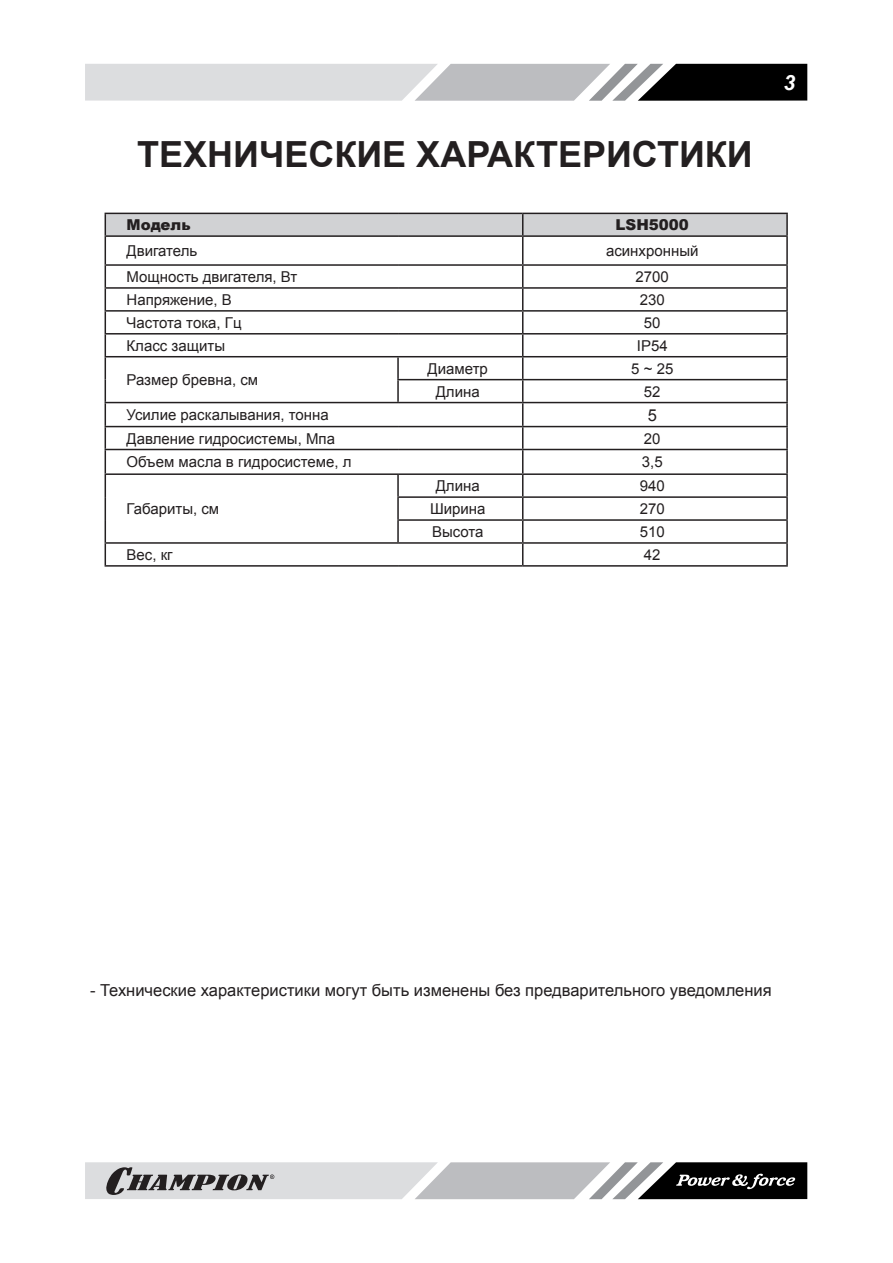
<style>
.page{position:relative;width:893px;height:1263px;background:#fff}
.page>*{position:absolute;margin:0;border:0;box-sizing:border-box;transform-origin:0 0}
.Заголовок_1{font:700 36px "Arial";color:#231f20}
.t1{font:italic 700 21px "Arial";color:#fff}
.Текст_основной{font:16.5px "Arial";color:#231f20}
.Таблица{font:15px "Arial";color:#231f20}
.Таблица-2{font:900 15px "Arial";color:#231f20}
</style>
<div class="page">
<svg style="left:85px;top:64px;width:722px;height:37px;background:#a8a8aa"></svg>
<svg style="left:85px;top:1162px;width:722px;height:37px;background:#a1a2a3"></svg>
<hr style="left:523px;top:213px;width:265px;height:1px;background:#231f20">
<hr style="left:786px;top:214px;width:2px;height:21px;background:#231f20">
<hr style="left:523px;top:235px;width:265px;height:2px;background:#231f20">
<hr style="left:786px;top:237px;width:2px;height:27px;background:#231f20">
<hr style="left:523px;top:264px;width:265px;height:2px;background:#231f20">
<hr style="left:786px;top:266px;width:2px;height:21px;background:#231f20">
<hr style="left:523px;top:287px;width:265px;height:2px;background:#231f20">
<hr style="left:786px;top:289px;width:2px;height:21px;background:#231f20">
<hr style="left:523px;top:310px;width:265px;height:2px;background:#231f20">
<hr style="left:786px;top:312px;width:2px;height:21px;background:#231f20">
<hr style="left:523px;top:333px;width:265px;height:2px;background:#231f20">
<hr style="left:786px;top:335px;width:2px;height:21px;background:#231f20">
<hr style="left:523px;top:356px;width:265px;height:1px;background:#231f20">
<hr style="left:786px;top:357px;width:2px;height:22px;background:#231f20">
<hr style="left:523px;top:379px;width:265px;height:1px;background:#231f20">
<hr style="left:786px;top:380px;width:2px;height:22px;background:#231f20">
<hr style="left:523px;top:402px;width:265px;height:1px;background:#231f20">
<hr style="left:786px;top:403px;width:2px;height:23px;background:#231f20">
<hr style="left:523px;top:426px;width:265px;height:1px;background:#231f20">
<hr style="left:786px;top:427px;width:2px;height:22px;background:#231f20">
<hr style="left:523px;top:449px;width:265px;height:1px;background:#231f20">
<hr style="left:786px;top:450px;width:2px;height:23px;background:#231f20">
<hr style="left:523px;top:473px;width:265px;height:2px;background:#231f20">
<hr style="left:786px;top:475px;width:2px;height:21px;background:#231f20">
<hr style="left:523px;top:496px;width:265px;height:2px;background:#231f20">
<hr style="left:786px;top:498px;width:2px;height:21px;background:#231f20">
<hr style="left:523px;top:519px;width:265px;height:2px;background:#231f20">
<hr style="left:786px;top:521px;width:2px;height:21px;background:#231f20">
<hr style="left:523px;top:542px;width:265px;height:2px;background:#231f20">
<svg style="left:105px;top:213px;width:682px;height:352px"></svg>
<hr style="left:786px;top:544px;width:2px;height:21px;background:#231f20">
<hr style="left:105px;top:565px;width:293px;height:2px;background:#231f20">
<hr style="left:398px;top:565px;width:125px;height:2px;background:#231f20">
<hr style="left:523px;top:565px;width:265px;height:2px;background:#231f20">
<p class="Заголовок_1" style="left:137px;top:130px;width:617px">ТЕХНИЧЕСКИЕ ХАРАКТЕРИСТИКИ</p>
<p class="Таблица-2" style="left:127px;top:214px;width:66px">Модель</p>
<p class="Таблица-2" style="left:616px;top:214px;width:75px">LSH5000</p>
<p class="Таблица" style="left:127px;top:241px;width:72px">Двигатель</p>
<p class="Таблица" style="left:606px;top:241px;width:94px">асинхронный</p>
<p class="Таблица" style="left:127px;top:267px;width:172px">Мощность двигателя, Вт</p>
<p class="Таблица" style="left:636px;top:267px;width:35px">2700</p>
<p class="Таблица" style="left:127px;top:290px;width:107px">Напряжение, В</p>
<p class="Таблица" style="left:640px;top:290px;width:27px">230</p>
<p class="Таблица" style="left:127px;top:313px;width:117px">Частота тока, Гц</p>
<p class="Таблица" style="left:644px;top:313px;width:18px">50</p>
<p class="Таблица" style="left:127px;top:336px;width:100px">Класс защиты</p>
<p class="Таблица" style="left:637px;top:336px;width:32px">IP54</p>
<p class="Таблица" style="left:127px;top:370px;width:133px">Размер бревна, см</p>
<p class="Таблица" style="left:428px;top:359px;width:62px">Диаметр</p>
<p class="Таблица" style="left:631px;top:359px;width:44px">5 ~ 25</p>
<p class="Таблица" style="left:436px;top:381px;width:45px">Длина</p>
<p class="Таблица" style="left:644px;top:381px;width:18px">52</p>
<p class="Таблица" style="left:127px;top:405px;width:204px">Усилие раскалывания, тонна</p>
<p class="Текст_основной" style="left:648px;top:404px;width:11px">5</p>
<p class="Таблица" style="left:127px;top:428px;width:210px">Давление гидросистемы, Мпа</p>
<p class="Таблица" style="left:644px;top:428px;width:18px">20</p>
<p class="Таблица" style="left:127px;top:452px;width:226px">Объем масла в гидросистеме, л</p>
<p class="Таблица" style="left:642px;top:452px;width:22px">3,5</p>
<p class="Таблица" style="left:127px;top:499px;width:94px">Габариты, см</p>
<p class="Таблица" style="left:436px;top:476px;width:45px">Длина</p>
<p class="Таблица" style="left:640px;top:476px;width:27px">940</p>
<p class="Таблица" style="left:430px;top:499px;width:57px">Ширина</p>
<p class="Таблица" style="left:640px;top:499px;width:27px">270</p>
<p class="Таблица" style="left:432px;top:522px;width:53px">Высота</p>
<p class="Таблица" style="left:640px;top:522px;width:27px">510</p>
<p class="Таблица" style="left:127px;top:545px;width:48px">Вес, кг</p>
<p class="Таблица" style="left:644px;top:545px;width:18px">42</p>
<p class="t1" style="left:783px;top:68px;width:13px">3</p>
<p class="Текст_основной" style="left:90px;top:979px;width:683px">- Технические характеристики могут быть изменены без предварительного уведомления</p>
</div>
